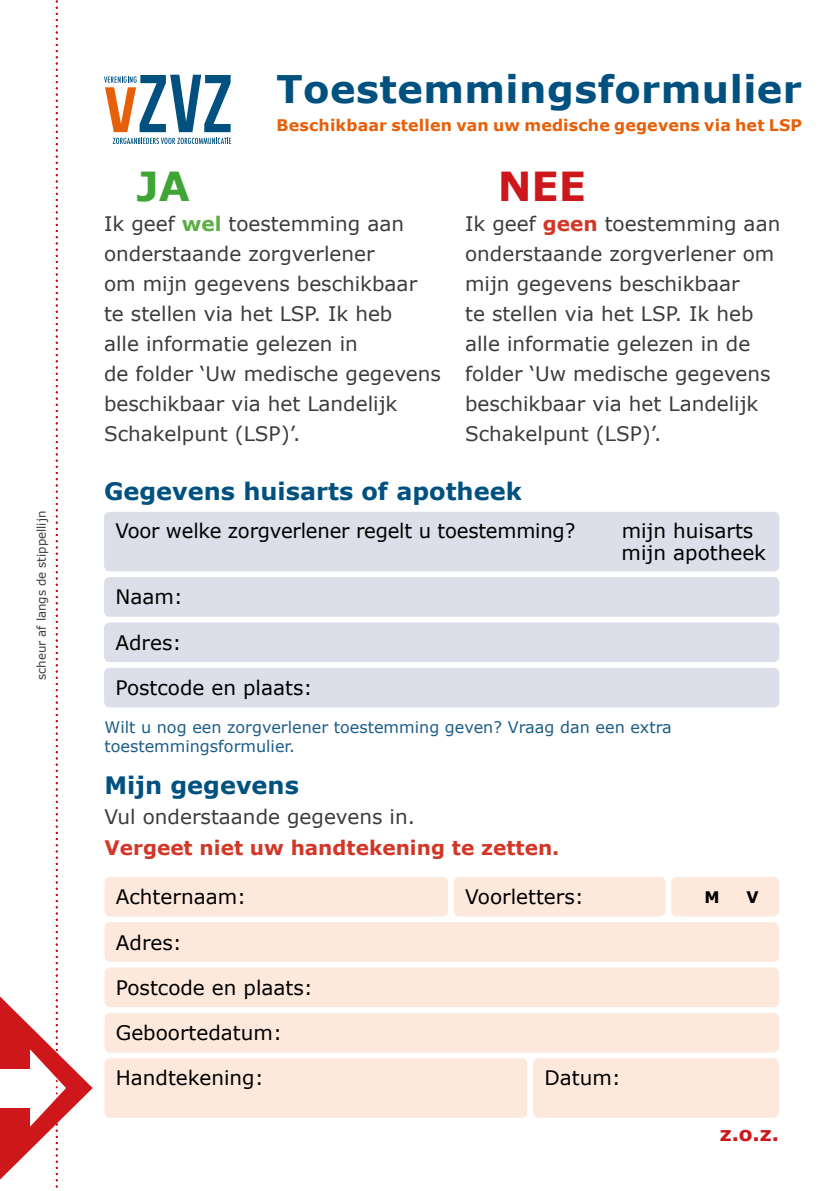
<style>
.page{position:relative;width:840px;height:1191px;background:#fff}
.page>*{position:absolute;margin:0;border:0;box-sizing:border-box;transform-origin:0 0}
.t1{font:700 40px "Verdana";color:#cd171a}
.t2{font:700 40px "Verdana";color:#3fa535}
.t3{font:700 38px "Verdana";letter-spacing:.01em;color:#00517f}
.formulier_kopje{font:700 24px "Verdana";color:#00517f}
.t4{font:20px/30px "Verdana";color:#3c3c3b}
.t5{font:20px "Verdana";color:#000}
.t6{font:700 20px "Verdana";color:#d23627}
.t7{font:700 20px "Verdana";color:#cd171a}
.t8{font:16px/19.2px "Verdana";color:#1c5d89}
.t9{font:700 16px "Verdana";letter-spacing:.01em;color:#e66009}
.t10{font:700 16px "Verdana";color:#000}
.t11{font:12px "Verdana";color:#3c3c3b}
.s1{font-weight:700;color:#5dad46}
.s2{font-weight:700;color:#d23627}
</style>
<div class="page">
<div style="left:104px;top:577px;width:675px;height:40px;background:#dcdfea;border-radius:6px"></div>
<div style="left:104px;top:512px;width:675px;height:59px;background:#dcdfea;border-radius:6px"></div>
<div style="left:104px;top:622px;width:675px;height:40px;background:#dcdfea;border-radius:6px"></div>
<div style="left:104px;top:668px;width:675px;height:39px;background:#dcdfea;border-radius:6px"></div>
<div style="left:104px;top:876px;width:344px;height:40px;background:#fde9db;border-radius:6px"></div>
<div style="left:453px;top:876px;width:212px;height:40px;background:#fde9db;border-radius:6px"></div>
<div style="left:670px;top:876px;width:108px;height:40px;background:#fde9db;border-radius:6px"></div>
<div style="left:104px;top:922px;width:674px;height:40px;background:#fde9db;border-radius:6px"></div>
<div style="left:104px;top:967px;width:674px;height:40px;background:#fde9db;border-radius:6px"></div>
<div style="left:104px;top:1013px;width:674px;height:39px;background:#fde9db;border-radius:6px"></div>
<div style="left:104px;top:1058px;width:423px;height:59px;background:#fde9db;border-radius:6px"></div>
<div style="left:532px;top:1058px;width:246px;height:59px;background:#fde9db;border-radius:6px"></div>
<svg style="left:113px;top:138px;width:118px;height:6px"></svg>
<svg style="left:104px;top:75px;width:126px;height:57px"></svg>
<svg style="left:0;top:0;width:93px;height:1188px"></svg>
<p class="t11" style="left:34px;top:680px;width:171px;rotate:-90deg">scheur af langs de stippellijn</p>
<p class="t3" style="left:276px;top:64px;width:526px">Toestemmingsformulier</p>
<p class="t9" style="left:276px;top:114px;width:526px">Beschikbaar stellen van uw medische gegevens via het LSP</p>
<p class="t2" style="left:136px;top:160px;width:55px">JA</p>
<p class="t4" style="left:104px;top:209px;width:338px">Ik geef <span class="s1">wel</span> toestemming aan onderstaande zorgverlener<br>om mijn gegevens beschikbaar te stellen via het LSP. Ik heb<br>alle informatie gelezen in<br>de folder ‘Uw medische gegevens beschikbaar via het Landelijk<br>Schakelpunt (LSP)’.</p>
<p class="t1" style="left:497px;top:160px;width:90px">NEE</p>
<p class="t4" style="left:465px;top:209px;width:316px">Ik geef <span class="s2">geen</span> toestemming aan onderstaande zorgverlener om mijn gegevens beschikbaar<br>te stellen via het LSP. Ik heb alle informatie gelezen in de folder ‘Uw medische gegevens beschikbaar via het Landelijk<br>Schakelpunt (LSP)’.</p>
<p class="formulier_kopje" style="left:104px;top:476px;width:419px">Gegevens huisarts of apotheek</p>
<p class="t5" style="left:115px;top:518px;width:461px">Voor welke zorgverlener regelt u toestemming?</p>
<p class="t5" style="left:115px;top:583px;width:69px">Naam:</p>
<p class="t5" style="left:115px;top:630px;width:68px">Adres:</p>
<p class="t5" style="left:115px;top:675px;width:198px">Postcode en plaats:</p>
<p class="t5" style="left:621px;top:518px;width:133px">mijn huisarts</p>
<p class="t5" style="left:621px;top:540px;width:146px">mijn apotheek</p>
<p class="t8" style="left:104px;top:717px;width:568px">Wilt u nog een zorgverlener toestemming geven? Vraag dan een extra toestemmingsformulier.</p>
<p class="formulier_kopje" style="left:104px;top:770px;width:196px">Mijn gegevens</p>
<p class="t4" style="left:104px;top:802px;width:312px">Vul onderstaande gegevens in.</p>
<p class="t6" style="left:104px;top:834px;width:456px">Vergeet niet uw handtekening te zetten.</p>
<p class="t5" style="left:116px;top:884px;width:132px">Achternaam:</p>
<p class="t5" style="left:465px;top:884px;width:120px">Voorletters:</p>
<p class="t10" style="left:704px;top:887px;width:17px">M</p>
<p class="t10" style="left:746px;top:887px;width:14px">V</p>
<p class="t5" style="left:116px;top:929px;width:68px">Adres:</p>
<p class="t5" style="left:116px;top:975px;width:198px">Postcode en plaats:</p>
<p class="t5" style="left:116px;top:1020px;width:168px">Geboortedatum:</p>
<p class="t5" style="left:116px;top:1065px;width:149px">Handtekening:</p>
<p class="t5" style="left:544px;top:1065px;width:78px">Datum:</p>
<p class="t7" style="left:719px;top:1120px;width:61px">z.o.z.</p>
</div>
